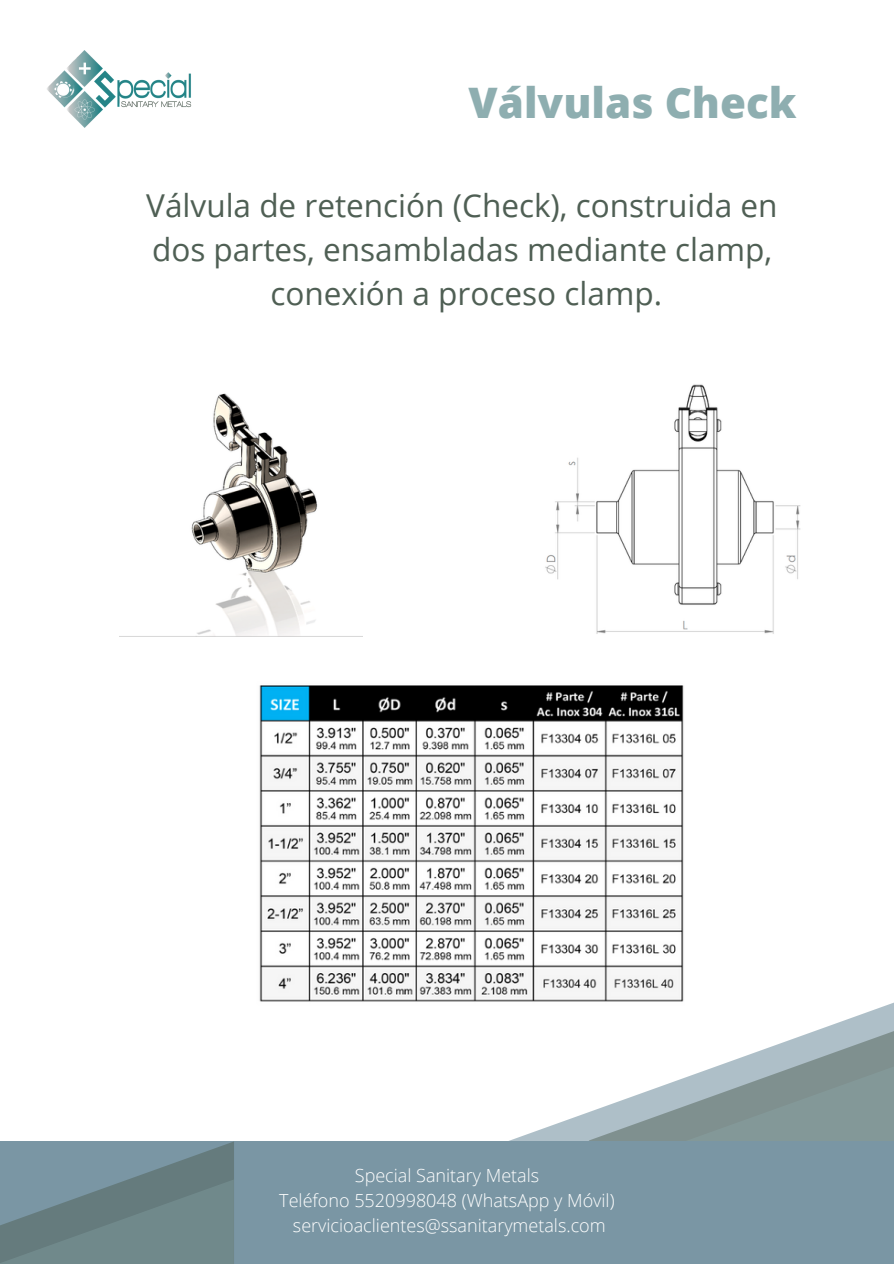
<style>
.page{position:relative;width:894px;height:1264px;background:#fff}
.page>*{position:absolute;margin:0;border:0;box-sizing:border-box;transform-origin:0 0}
.t1{font:800 42px "Open Sans";color:#8eaeb0}
.t2{font:31.5px "Open Sans";color:#4f5f54}
.t3{font:300 18px "Open Sans";color:#fff}
</style>
<div class="page">
<svg style="left:509px;top:1003px;width:384px;height:138px"></svg>
<svg style="left:588px;top:1027px;width:305px;height:114px"></svg>
<svg style="left:589px;top:1065px;width:304px;height:76px;background:#9babac"></svg>
<div style="left:0;top:1141px;width:893px;height:122px;background:#7a96a4"></div>
<img style="left:47px;top:51px;width:144px;height:76px">
<svg style="left:0;top:1141px;width:234px;height:122px"></svg>
<img style="left:545px;top:384px;width:256px;height:250px">
<img style="left:259px;top:685px;width:425px;height:330px">
<img style="left:191px;top:393px;width:127px;height:243px">
<p class="t1" style="left:468px;top:73px;width:329px">Válvulas Check</p>
<p class="t2" style="left:146px;top:183px;width:632px">Válvula de retención (Check), construida en</p>
<p class="t2" style="left:152px;top:227px;width:621px">dos partes, ensambladas mediante clamp,</p>
<p class="t2" style="left:270px;top:271px;width:393px">conexión a proceso clamp.</p>
<p class="t3" style="left:355px;top:1163px;width:186px">Special Sanitary Metals</p>
<p class="t3" style="left:279px;top:1187px;width:336px">Teléfono 5520998048 (WhatsApp y Móvil)</p>
<p class="t3" style="left:293px;top:1212px;width:314px">servicioaclientes@ssanitarymetals.com</p>
</div>
